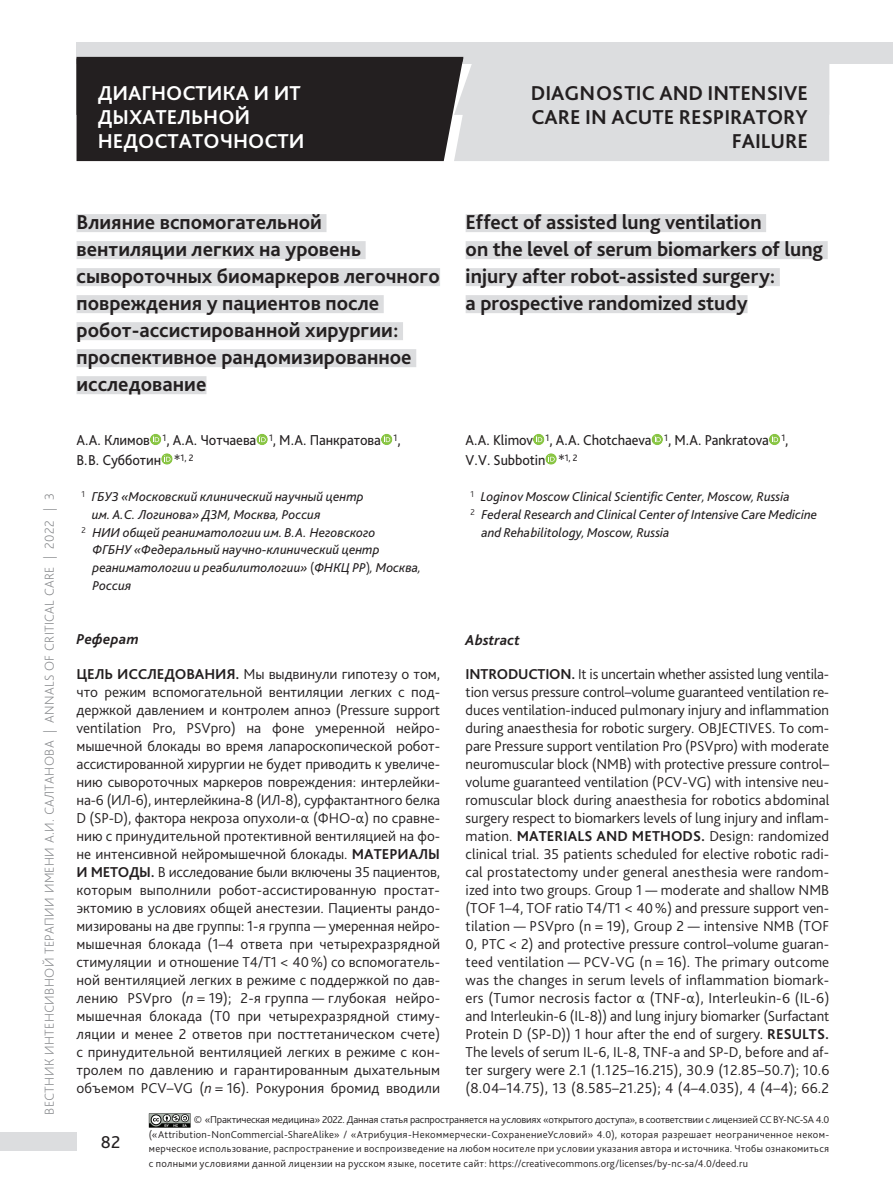
<style>
.page{position:relative;width:893px;height:1191px;background:#fff}
.page>*{position:absolute;margin:0;border:0;box-sizing:border-box;transform-origin:0 0}
.t1{font:700 21px/27px "Bliss Pro";color:#231f20}
.t2{font:700 21px/24px "Bliss Pro";color:#fff}
.t3{font:18px "Bliss Pro";color:#231f20}
.t4{font:300 15px/18px "Bliss Pro";color:#231f20}
.t5{font:15px/19.5px "Bliss Pro";letter-spacing:-.005em;color:#231f20;scale:.95 1}
.t6{font:italic 700 15px "Bliss Pro";letter-spacing:.01em;color:#231f20}
.t7{font:italic 13.5px "Bliss Pro";color:#231f20}
.t8{font:200 13.5px "Bliss Pro";letter-spacing:.025em;color:#808285}
.t9{font:300 10.5px/14.5px "Bliss Pro";letter-spacing:.02em;color:#231f20;text-align:justify}
.s1{font-weight:300}
.s2{font-weight:300;font-style:normal}
.s3{font-weight:700}
.s4{font-style:italic}
</style>
<div class="page">
<div style="left:77px;top:42px;width:816px;height:22px;background:#dcdddf"></div>
<div style="left:0;top:1132px;width:77px;height:18px;background:#dcdddf"></div>
<svg style="left:77px;top:57px;width:752px;height:104px;background:#7f7e7f"></svg>
<div style="left:77px;top:214px;width:249px;height:18px;background:#dcdddf"></div>
<div style="left:77px;top:241px;width:289px;height:18px;background:#dcdddf"></div>
<div style="left:77px;top:268px;width:363px;height:18px;background:#dcdddf"></div>
<div style="left:77px;top:295px;width:307px;height:18px;background:#dcdddf"></div>
<div style="left:77px;top:322px;width:326px;height:18px;background:#dcdddf"></div>
<div style="left:77px;top:349px;width:339px;height:18px;background:#dcdddf"></div>
<div style="left:77px;top:376px;width:129px;height:18px;background:#dcdddf"></div>
<div style="left:150px;top:434px;width:11px;height:11px;background:#89c544;border-radius:5px"></div>
<svg style="left:153px;top:436px;width:6px;height:6px"></svg>
<svg style="left:256px;top:434px;width:12px;height:11px"></svg>
<svg style="left:259px;top:436px;width:7px;height:6px"></svg>
<div style="left:381px;top:434px;width:11px;height:11px;background:#89c544;border-radius:5px"></div>
<svg style="left:384px;top:436px;width:6px;height:6px"></svg>
<svg style="left:161px;top:453px;width:12px;height:12px"></svg>
<svg style="left:164px;top:455px;width:7px;height:6px"></svg>
<div style="left:466px;top:214px;width:300px;height:18px;background:#dcdddf"></div>
<div style="left:466px;top:241px;width:362px;height:18px;background:#dcdddf"></div>
<div style="left:466px;top:268px;width:314px;height:18px;background:#dcdddf"></div>
<div style="left:466px;top:295px;width:282px;height:18px;background:#dcdddf"></div>
<div style="left:533px;top:434px;width:11px;height:11px;background:#89c544;border-radius:5px"></div>
<svg style="left:536px;top:436px;width:6px;height:6px"></svg>
<svg style="left:651px;top:434px;width:12px;height:11px"></svg>
<svg style="left:655px;top:436px;width:6px;height:6px"></svg>
<div style="left:769px;top:434px;width:11px;height:11px;background:#89c544;border-radius:5px"></div>
<svg style="left:772px;top:436px;width:6px;height:6px"></svg>
<svg style="left:545px;top:453px;width:12px;height:12px"></svg>
<svg style="left:548px;top:455px;width:7px;height:6px"></svg>
<svg style="left:149px;top:1113px;width:42px;height:15px"></svg>
<h1 class="t2" style="left:98px;top:80px;width:208px">ДИАГНОСТИКА И ИТ<br>ДЫХАТЕЛЬНОЙ<br>НЕДОСТАТОЧНОСТИ</h1>
<h1 class="t1" style="left:531px;top:80px;width:279px;line-height:24px;text-align:right">DIAGNOSTIC AND INTENSIVE<br>CARE IN ACUTE RESPIRATORY<br>FAILURE</h1>
<p class="t8" style="left:41px;top:1114px;width:623px;rotate:-90deg">ВЕСТНИК ИНТЕНСИВНОЙ ТЕРАПИИ ИМЕНИ А.И. САЛТАНОВА | ANNALS OF CRITICAL CARE | 2022 | 3</p>
<h1 class="t1" style="left:77px;top:208px;width:365px">Влияние вспомогательной<br>вентиляции легких на уровень сывороточных биомаркеров легочного повреждения у пациентов после робот-ассистированной хирургии: проспективное рандомизированное исследование</h1>
<p class="t5" style="left:77px;top:430px;width:343px">А.А. Климов <sup>1</sup>, А.А. Чотчаева <sup>1</sup>, М.А. Панкратова <sup>1</sup>,<br>В.В. Субботин *<sup>1,</sup> <sup>2</sup></p>
<p class="t7" style="left:81px;top:488px;width:284px"><sup>1</sup> ГБУЗ «Московский клинический научный центр</p>
<p class="t7" style="left:92px;top:506px;width:230px">им. А.С. Логинова» ДЗМ<span class="s1">,</span> Москва<span class="s1">,</span> Россия</p>
<p class="t7" style="left:81px;top:523px;width:296px"><sup>2</sup> НИИ общей реаниматологии им. В.А. Неговского</p>
<p class="t7" style="left:92px;top:541px;width:289px">ФГБНУ «Федеральный научно-клинический центр</p>
<p class="t7" style="left:92px;top:559px;width:330px">реаниматологии и реабилитологии» <span class="s2">(</span>ФНКЦ РР<span class="s2">)</span><span class="s1">,</span> Москва<span class="s1">,</span></p>
<p class="t7" style="left:92px;top:577px;width:40px">Россия</p>
<h1 class="t1" style="left:466px;top:208px;width:359px">Effect of assisted lung ventilation<br>on the level of serum biomarkers of lung injury after robot-assisted surgery:<br>a prospective randomized study</h1>
<p class="t5" style="left:466px;top:430px;width:342px">A.A. Klimov <sup>1</sup>, A.A. Chotchaeva <sup>1</sup>, M.A. Pankratova <sup>1</sup>,<br>V.V. Subbotin *<sup>1,</sup> <sup>2</sup></p>
<p class="t7" style="left:470px;top:488px;width:321px"><sup>1</sup> Loginov Moscow Clinical Scientific Center<span class="s1">,</span> Moscow<span class="s1">,</span> Russia</p>
<p class="t7" style="left:470px;top:506px;width:348px"><sup>2</sup> Federal Research and Clinical Center of Intensive Care Medicine</p>
<p class="t7" style="left:482px;top:523px;width:190px">and Rehabilitology<span class="s1">,</span> Moscow<span class="s1">,</span> Russia</p>
<p class="t6" style="left:77px;top:630px;width:64px">Реферат</p>
<p class="t4" style="left:77px;top:665px;width:365px"><span class="s3">ЦЕЛЬ ИССЛЕДОВАНИЯ.</span> Мы выдвинули гипотезу о том, что режим вспомогательной вентиляции легких с под&shy;держкой давлением и контролем апноэ (Pressure support ventilation Pro, PSVpro) на фоне умеренной нейро&shy;мышечной блокады во время лапароскопической робот-- ассистированной хирургии не будет приводить к увеличе&shy;нию сывороточных маркеров повреждения: интерлейки&shy;на-6 (ИЛ-6), интерлейкина-8 (ИЛ-8), сурфактантного белка D (SP-D), фактора некроза опухоли-α (ФНО-α) по сравне&shy;нию с принудительной протективной вентиляцией на фо&shy;не интенсивной нейромышечной блокады. <span class="s3">МАТЕРИАЛЫ И МЕТОДЫ.</span> В исследование были включены 35 пациентов, которым выполнили робот--ассистированную простат&shy;эктомию в условиях общей анестезии. Пациенты рандо&shy;мизированы на две группы: 1-я группа — умеренная нейро&shy;мышечная блокада (1–4 ответа при четырехразрядной стимуляции и отношение T4/T1 &lt; 40%) со вспомогатель&shy;ной вентиляцией легких в режиме с поддержкой по дав&shy;лению PSVpro (<span class="s4">n</span> = 19); 2-я группа — глубокая нейро&shy;мышечная блокада (T0 при четырехразрядной стиму&shy;ляции и менее 2 ответов при посттетаническом счете) с принудительной вентиляцией легких в режиме с кон&shy;тролем по давлению и гарантированным дыхательным объемом PCV–VG (<span class="s4">n</span> = 16). Рокурония бромид вводили</p>
<p class="t6" style="left:466px;top:630px;width:56px">Abstract</p>
<p class="t4" style="left:466px;top:665px;width:365px;text-align:justify"><span class="s3">INTRODUCTION.</span> It is uncertain whether assisted lung ventila&shy;tion versus pressure control–volume guaranteed ventilation re&shy;duces ventilation--induced pulmonary injury and inflammation during anaesthesia for robotic surgery. OBJECTIVES. To com&shy;pare Pressure support ventilation Pro (PSVpro) with moderate neuromuscular block (NMB) with protective pressure control– volume guaranteed ventilation (PCV-VG) with intensive neu&shy;romuscular block during anaesthesia for robotics abdominal surgery respect to biomarkers levels of lung injury and inflam&shy;mation. <span class="s3">MATERIALS AND METHODS.</span> Design: randomized clinical trial. 35 patients scheduled for elective robotic radi&shy;cal prostatectomy under general anesthesia were random&shy;ized into two groups. Group 1 — moderate and shallow NMB (TOF 1–4, TOF ratio T4/T1 &lt; 40%) and pressure support ven&shy;tilation — PSVpro (n = 19), Group 2 — intensive NMB (TOF 0, PTC &lt; 2) and protective pressure control–volume guaran&shy;teed ventilation — PCV-VG (n = 16). The primary outcome was the changes in serum levels of inflammation biomark&shy;ers (Tumor necrosis factor α (TNF-α), Interleukin‑6 (IL‑6) and Interleukin‑6 (IL‑8)) and lung injury biomarker (Surfactant Protein D (SP-D)) 1 hour after the end of surgery. <span class="s3">RESULTS.<br></span>The levels of serum IL‑6, IL‑8, TNF-a and SP-D, before and af&shy;ter surgery were 2.1 (1.125–16.215), 30.9 (12.85–50.7); 10.6 (8.04–14.75), 13 (8.585–21.25); 4 (4–4.035), 4 (4–4); 66.2</p>
<p class="t9" style="left:149px;top:1112px;width:682px;text-indent:45px">© «Практическая медицина» 2022. Данная статья распространяется на условиях «открытого доступа», в соответствии с лицензией CCBY-NC-SA 4.0 («Attribution--NonCommercial--ShareAlike» / «Атрибуция--Некоммерчески--СохранениеУсловий» 4.0), которая разрешает неограниченное неком&shy;мерческое использование, распространение и воспроизведение на любом носителе при условии указания автора и источника. Чтобы ознакомиться с полными условиями данной лицензии на русском языке, посетите сайт: https://creativecommons.org/licenses/by-nc-sa/4.0/deed.ru</p>
<p class="t3" style="left:101px;top:1131px;width:21px">82</p>
</div>
